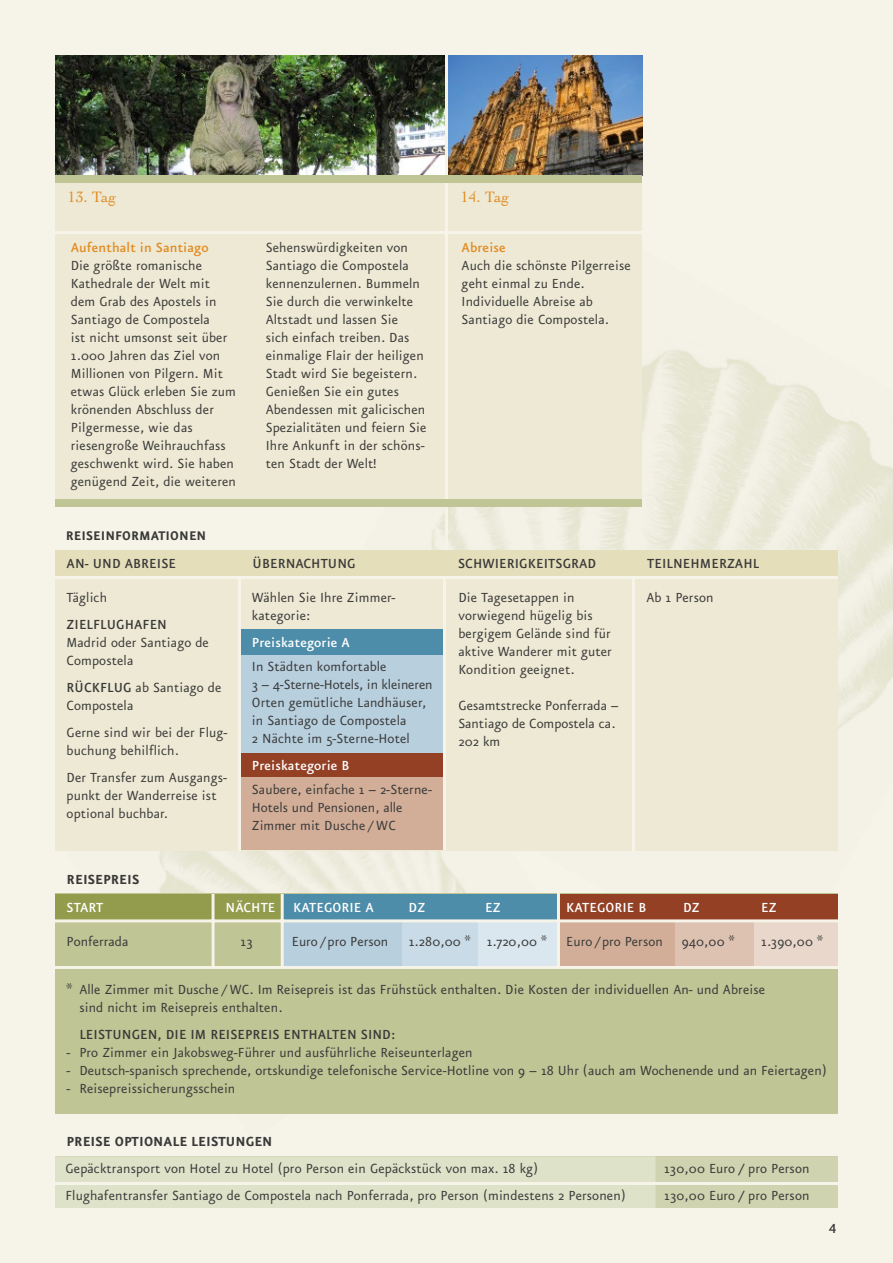
<style>
.page{position:relative;width:893px;height:1263px;background:#f6f4e9}
.page>*{position:absolute;margin:0;border:0;box-sizing:border-box;transform-origin:0 0}
.t1{font:15.75px/18px "Eureka Sans CE";letter-spacing:.01em;color:#3a3a39}
.t2{font:15.75px "Eureka Sans CE Medium Caps";letter-spacing:.01em;color:#3a3a39}
.t3{font:500 15.75px "Eureka Sans CE";letter-spacing:.01em;color:#3a3a39}
.t4{font:15.75px "Eureka Sans CE Medium Caps";letter-spacing:.01em;color:#fff}
.t5{font:15.75px "Eureka Sans CE Bold Caps";letter-spacing:.01em;color:#3a3a39}
.t6{font:500 15.75px "Eureka Sans CE";letter-spacing:.01em;color:#fff}
.t7{font:500 15.75px "Eureka Sans CE";letter-spacing:.01em;color:#e28a21}
.t8{font:15.75px "Cochin";letter-spacing:.01em;color:#e28a21}
.t9{font:15px "Eureka Sans CE Bold Caps";letter-spacing:.01em;color:#3a3a39}
.s1{font-family:"Eureka Sans CE Medium Caps"}
</style>
<div class="page">
<img style="left:586px;top:506px;width:307px;height:223px">
<img style="left:637px;top:395px;width:256px;height:237px">
<img style="left:689px;top:351px;width:204px;height:160px">
<img style="left:715px;top:351px;width:178px;height:100px">
<img style="left:55px;top:850px;width:219px;height:44px">
<img style="left:55px;top:55px;width:587px;height:120px">
<div style="left:55px;top:178px;width:587px;height:326px;background:#ede9d4"></div>
<hr style="left:445px;top:52px;width:3px;height:771px;background:#f6f4e9">
<div style="left:55px;top:175px;width:587px;height:7px;background:#bfc595"></div>
<div style="left:55px;top:499px;width:587px;height:7px;background:#bfc595"></div>
<hr style="left:55px;top:231px;width:783px;height:3px;background:#f6f4e9">
<div style="left:55px;top:894px;width:783px;height:220px;background:#bfc595"></div>
<div style="left:402px;top:898px;width:77px;height:70px;background:#c9dbe7"></div>
<div style="left:282px;top:898px;width:120px;height:70px;background:#b8cfde"></div>
<div style="left:479px;top:898px;width:78px;height:68px;background:#dae7ef"></div>
<div style="left:559px;top:898px;width:279px;height:69px;background:#d2ae98"></div>
<div style="left:675px;top:898px;width:79px;height:69px;background:#dec2b1"></div>
<div style="left:754px;top:898px;width:84px;height:69px;background:#e8d7ca"></div>
<div style="left:55px;top:894px;width:505px;height:27px;background:#939b4c"></div>
<div style="left:560px;top:894px;width:278px;height:27px;background:#934025"></div>
<div style="left:282px;top:894px;width:277px;height:27px;background:#4d8da9"></div>
<hr style="left:212px;top:894px;width:3px;height:72px;background:#f6f4e9">
<hr style="left:281px;top:894px;width:3px;height:74px;background:#f6f4e9">
<hr style="left:557px;top:874px;width:3px;height:93px;background:#f6f4e9">
<hr style="left:53px;top:919px;width:799px;height:3px;background:#f6f4e9">
<hr style="left:53px;top:966px;width:799px;height:3px;background:#f6f4e9">
<svg style="left:55px;top:1156px;width:783px;height:52px;background:#dadec2"></svg>
<hr style="left:55px;top:1182px;width:799px;height:3px;background:#f6f4e9">
<div style="left:55px;top:550px;width:783px;height:300px;background:#ede9d4"></div>
<div style="left:55px;top:550px;width:783px;height:26px;background:#e4debb"></div>
<div style="left:239px;top:629px;width:205px;height:132px;background:#b8cfde"></div>
<div style="left:241px;top:629px;width:203px;height:25px;background:#4d8da9"></div>
<div style="left:241px;top:753px;width:203px;height:96px;background:#d2ae98"></div>
<div style="left:241px;top:753px;width:203px;height:24px;background:#934025"></div>
<hr style="left:53px;top:576px;width:785px;height:3px;background:#f6f4e9">
<hr style="left:238px;top:577px;width:3px;height:273px;background:#f6f4e9">
<hr style="left:632px;top:577px;width:3px;height:274px;background:#f6f4e9">
<hr style="left:443px;top:578px;width:3px;height:271px;background:#f6f4e9">
<p class="t8" style="left:68px;top:188px;width:50px">13. Tag</p>
<p class="t8" style="left:461px;top:188px;width:50px">14. Tag</p>
<p class="t1" style="left:266px;top:239px;width:162px">Sehenswürdigkeiten von<br>Santiago die Compostela kennenzulernen. Bummeln<br>Sie durch die verwinkelte<br>Altstadt und lassen Sie<br>sich einfach treiben. Das einmalige Flair der heiligen<br>Stadt wird Sie begeistern.<br>Genießen Sie ein gutes<br>Abendessen mit galicischen<br>Spezialitäten und feiern Sie<br>Ihre Ankunft in der schöns&shy;ten Stadt der Welt!</p>
<p class="t7" style="left:71px;top:239px;width:139px">Aufenthalt in Santiago</p>
<p class="t1" style="left:71px;top:257px;width:167px">Die größte romanische<br>Kathedrale der Welt mit dem Grab des Apostels in<br>Santiago de Compostela<br>ist nicht umsonst seit über<br>1.000 Jahren das Ziel von<br>Millionen von Pilgern. Mit etwas Glück erleben Sie zum krönenden Abschluss der<br>Pilgermesse, wie das riesengroße Weihrauchfass geschwenkt wird. Sie haben genügend Zeit, die weiteren</p>
<p class="t7" style="left:462px;top:239px;width:46px">Abreise</p>
<p class="t1" style="left:462px;top:257px;width:171px">Auch die schönste Pilgerreise geht einmal zu Ende.<br>Individuelle Abreise ab<br>Santiago die Compostela.</p>
<p class="t9" style="left:66px;top:528px;width:142px">REISEINFORMATIONEN</p>
<p class="t2" style="left:67px;top:555px;width:111px">AN- UND ABREISE</p>
<p class="t2" style="left:253px;top:555px;width:104px">ÜBERNACHTUNG</p>
<p class="t2" style="left:458px;top:555px;width:139px">SCHWIERIGKEITSGRAD</p>
<p class="t2" style="left:647px;top:555px;width:114px">TEILNEHMERZAHL</p>
<p class="t1" style="left:67px;top:589px;width:42px">Täglich</p>
<p class="t2" style="left:67px;top:617px;width:102px">ZIELFLUGHAFEN</p>
<p class="t1" style="left:67px;top:634px;width:144px">Madrid oder Santiago de<br>Compostela</p>
<p class="t1" style="left:67px;top:679px;width:156px"><span class="s1">RÜCKFLUG</span> ab Santiago de<br>Compostela</p>
<p class="t1" style="left:67px;top:724px;width:162px">Gerne sind wir bei der Flug&shy;buchung behilflich.</p>
<p class="t1" style="left:67px;top:769px;width:162px">Der Transfer zum Ausgangs&shy;punkt der Wanderreise ist optional buchbar.</p>
<p class="t5" style="left:67px;top:871px;width:74px">REISEPREIS</p>
<p class="t1" style="left:252px;top:589px;width:145px">Wählen Sie Ihre Zimmer&shy;kategorie:</p>
<p class="t6" style="left:252px;top:635px;width:99px">Preiskategorie A</p>
<p class="t1" style="left:252px;top:658px;width:182px">In Städten komfortable<br>3 – 4-Sterne-Hotels, in kleineren<br>Orten gemütliche Landhäuser, in Santiago de Compostela<br>2 Nächte im 5-Sterne-Hotel</p>
<p class="t6" style="left:252px;top:758px;width:99px">Preiskategorie B</p>
<p class="t1" style="left:252px;top:781px;width:182px">Saubere, einfache 1 – 2-Sterne-<br>Hotels und Pensionen, alle<br>Zimmer mit Dusche / WC</p>
<p class="t1" style="left:458px;top:589px;width:118px">Die Tagesetappen in</p>
<p class="t1" style="left:646px;top:589px;width:69px">Ab 1 Person</p>
<p class="t1" style="left:458px;top:607px;width:155px">vorwiegend hügelig bis bergigem Gelände sind für aktive Wanderer mit guter<br>Kondition geeignet.</p>
<p class="t1" style="left:458px;top:697px;width:162px">Gesamtstrecke Ponferrada –<br>Santiago de Compostela ca.<br>202 km</p>
<p class="t4" style="left:67px;top:900px;width:38px">START</p>
<p class="t4" style="left:226px;top:900px;width:150px">NÄCHTE KATEGORIE A</p>
<p class="t4" style="left:409px;top:900px;width:18px">DZ</p>
<p class="t4" style="left:485px;top:900px;width:17px">EZ</p>
<p class="t4" style="left:566px;top:900px;width:82px">KATEGORIE B</p>
<p class="t4" style="left:683px;top:900px;width:18px">DZ</p>
<p class="t4" style="left:761px;top:900px;width:17px">EZ</p>
<p class="t1" style="left:241px;top:933px;width:14px">13</p>
<p class="t1" style="left:292px;top:933px;width:98px">Euro / pro Person</p>
<p class="t1" style="left:409px;top:933px;width:327px">1.280,00 * 1.720,00 * Euro / pro Person 940,00 *</p>
<p class="t1" style="left:761px;top:933px;width:63px">1.390,00 *</p>
<p class="t1" style="left:67px;top:933px;width:63px">Ponferrada</p>
<p class="t1" style="left:79px;top:981px;width:687px;text-indent:-13px">* Alle Zimmer mit Dusche / WC. Im Reisepreis ist das Frühstück enthalten. Die Kosten der individuellen An- und Abreise sind nicht im Reisepreis enthalten.</p>
<p class="t3" style="left:79px;top:1026px;width:317px">LEISTUNGEN, DIE IM REISEPREIS ENTHALTEN SIND:</p>
<p class="t1" style="left:67px;top:1044px;width:407px">- Pro Zimmer ein Jakobsweg-Führer und ausführliche Reiseunterlagen</p>
<p class="t1" style="left:67px;top:1062px;width:762px">- Deutsch-spanisch sprechende, ortskundige telefonische Service-Hotline von 9 – 18 Uhr (auch am Wochenende und an Feiertagen)</p>
<p class="t1" style="left:67px;top:1080px;width:170px">- Reisepreissicherungsschein</p>
<p class="t5" style="left:67px;top:1133px;width:207px">PREISE OPTIONALE LEISTUNGEN</p>
<p class="t1" style="left:66px;top:1160px;width:474px">Gepäcktransport von Hotel zu Hotel (pro Person ein Gepäckstück von max. 18 kg)</p>
<p class="t1" style="left:664px;top:1160px;width:147px">130,00 Euro <span class="s1">/</span> pro Person</p>
<p class="t1" style="left:66px;top:1187px;width:562px">Flughafentransfer Santiago de Compostela nach Ponferrada, pro Person (mindestens 2 Personen)</p>
<p class="t1" style="left:664px;top:1187px;width:147px">130,00 Euro <span class="s1">/</span> pro Person</p>
<p class="t2" style="left:829px;top:1221px;width:9px">4</p>
</div>
